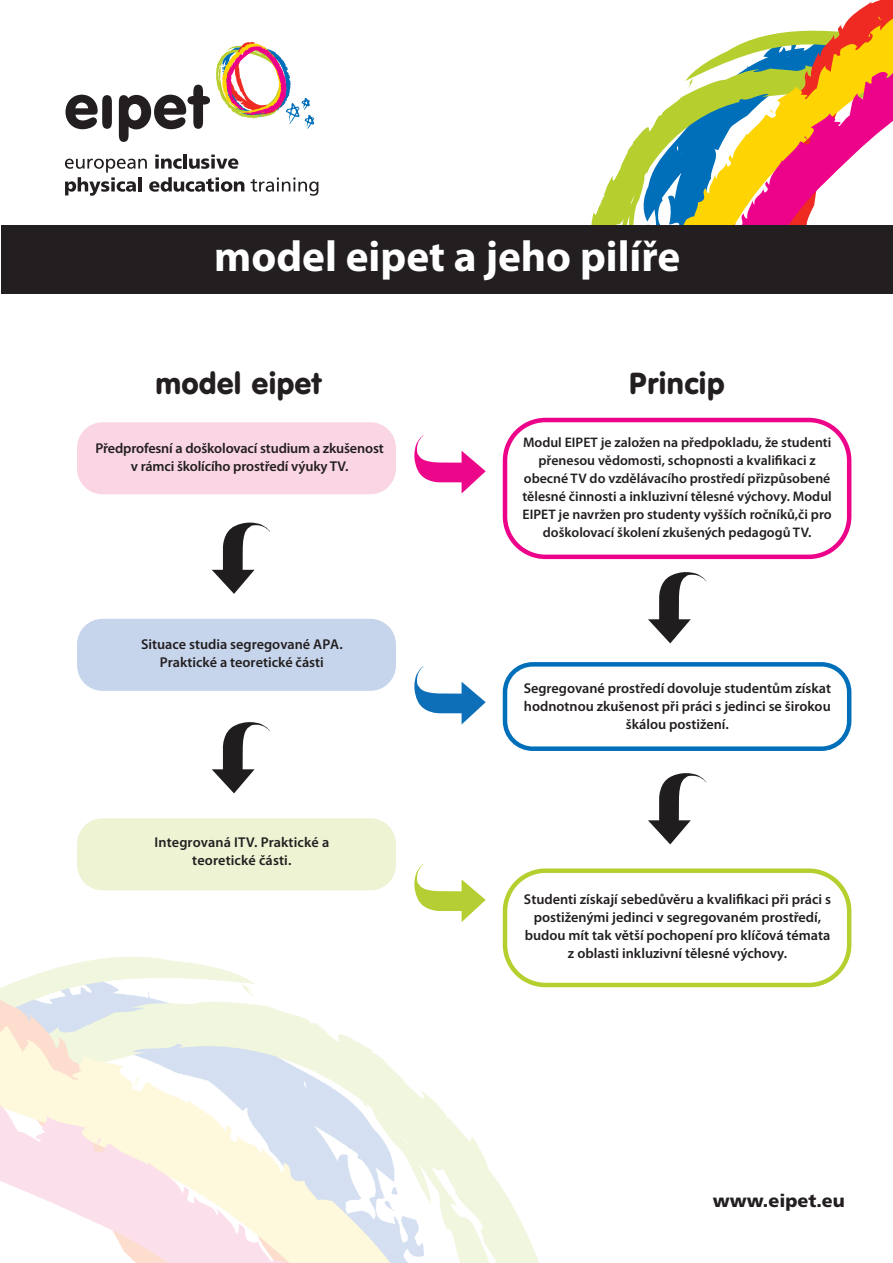
<style>
.page{position:relative;width:893px;height:1263px;background:#fff}
.page>*{position:absolute;margin:0;border:0;box-sizing:border-box;transform-origin:0 0}
.t1{font:700 43.2px "Myriad Pro";color:#fff}
.t2{font:30px "VAG Rounded BT";color:#231f20}
.t3{font:900 18px "Frutiger";color:#231f20}
.t4{font:600 14.25px/18px "Myriad Pro";color:#231f20;text-align:center}
.t5{font:600 13.8px/18px "Myriad Pro";color:#231f20;text-align:center}
</style>
<div class="page">
<img style="left:0;top:879px;width:539px;height:384px">
<svg style="left:591px;top:136px;width:47px;height:89px"></svg>
<svg style="left:638px;top:6px;width:255px;height:219px"></svg>
<svg style="left:878px;top:16px;width:4px;height:6px"></svg>
<svg style="left:681px;top:34px;width:212px;height:191px"></svg>
<svg style="left:804px;top:136px;width:5px;height:5px"></svg>
<div style="left:1px;top:225px;width:892px;height:68px;background:#231f20"></div>
<svg style="left:65px;top:95px;width:47px;height:34px"></svg>
<svg style="left:119px;top:85px;width:91px;height:57px"></svg>
<hr style="left:183px;top:154px;width:4px;height:15px;background:#231f20">
<svg style="left:65px;top:155px;width:179px;height:41px"></svg>
<svg style="left:251px;top:178px;width:67px;height:18px"></svg>
<svg style="left:216px;top:42px;width:98px;height:87px"></svg>
<svg style="left:503px;top:868px;width:348px;height:119px"></svg>
<svg style="left:503px;top:662px;width:348px;height:89px"></svg>
<svg style="left:503px;top:418px;width:348px;height:141px"></svg>
<div style="left:77px;top:818px;width:319px;height:72px;background:#edf3d3;border-radius:26px"></div>
<div style="left:77px;top:619px;width:319px;height:72px;background:#c6d5ec;border-radius:26px"></div>
<div style="left:77px;top:422px;width:319px;height:72px;background:#fad5e4;border-radius:26px"></div>
<svg style="left:414px;top:435px;width:72px;height:58px"></svg>
<svg style="left:212px;top:523px;width:58px;height:71px"></svg>
<svg style="left:648px;top:572px;width:59px;height:71px"></svg>
<svg style="left:414px;top:666px;width:72px;height:58px"></svg>
<svg style="left:212px;top:722px;width:58px;height:71px"></svg>
<svg style="left:414px;top:863px;width:72px;height:59px"></svg>
<svg style="left:648px;top:773px;width:59px;height:71px"></svg>
<h1 class="t1" style="left:214px;top:240px;width:468px">model eipet a jeho pilíře</h1>
<h2 class="t2" style="left:155px;top:371px;width:168px">model eipet</h2>
<h2 class="t2" style="left:629px;top:371px;width:97px">Princip</h2>
<p class="t4" style="left:95px;top:440px;width:290px">Předprofesní a doškolovací studium a zkušenost v rámci školícího prostředí výuky TV.</p>
<p class="t5" style="left:522px;top:434px;width:311px">Modul EIPET je založen na předpokladu, že studenti přenesou vědomosti, schopnosti a kvalifikaci z obecné TV do vzdělávacího prostředí přizpůsobené tělesné činnosti a inkluzivní tělesné výchovy. Modul EIPET je navržen pro studenty vyšších ročníků,či pro doškolovací školení zkušených pedagogů TV.</p>
<p class="t4" style="left:141px;top:636px;width:203px">Situace studia segregované APA.<br>Praktické a teoretické části</p>
<p class="t4" style="left:155px;top:834px;width:176px">Integrovaná ITV. Praktické a teoretické části.</p>
<p class="t4" style="left:524px;top:680px;width:309px">Segregované prostředí dovoluje studentům získat hodnotnou zkušenost při práci s jedinci se širokou škálou postižení.</p>
<p class="t4" style="left:524px;top:891px;width:309px">Studenti získají sebedůvěru a kvalifikaci při práci s postiženými jedinci v segregovaném prostředí, budou mít tak větší pochopení pro klíčová témata z oblasti inkluzivní tělesné výchovy.</p>
<p class="t3" style="left:713px;top:1193px;width:133px">www.eipet.eu</p>
</div>
